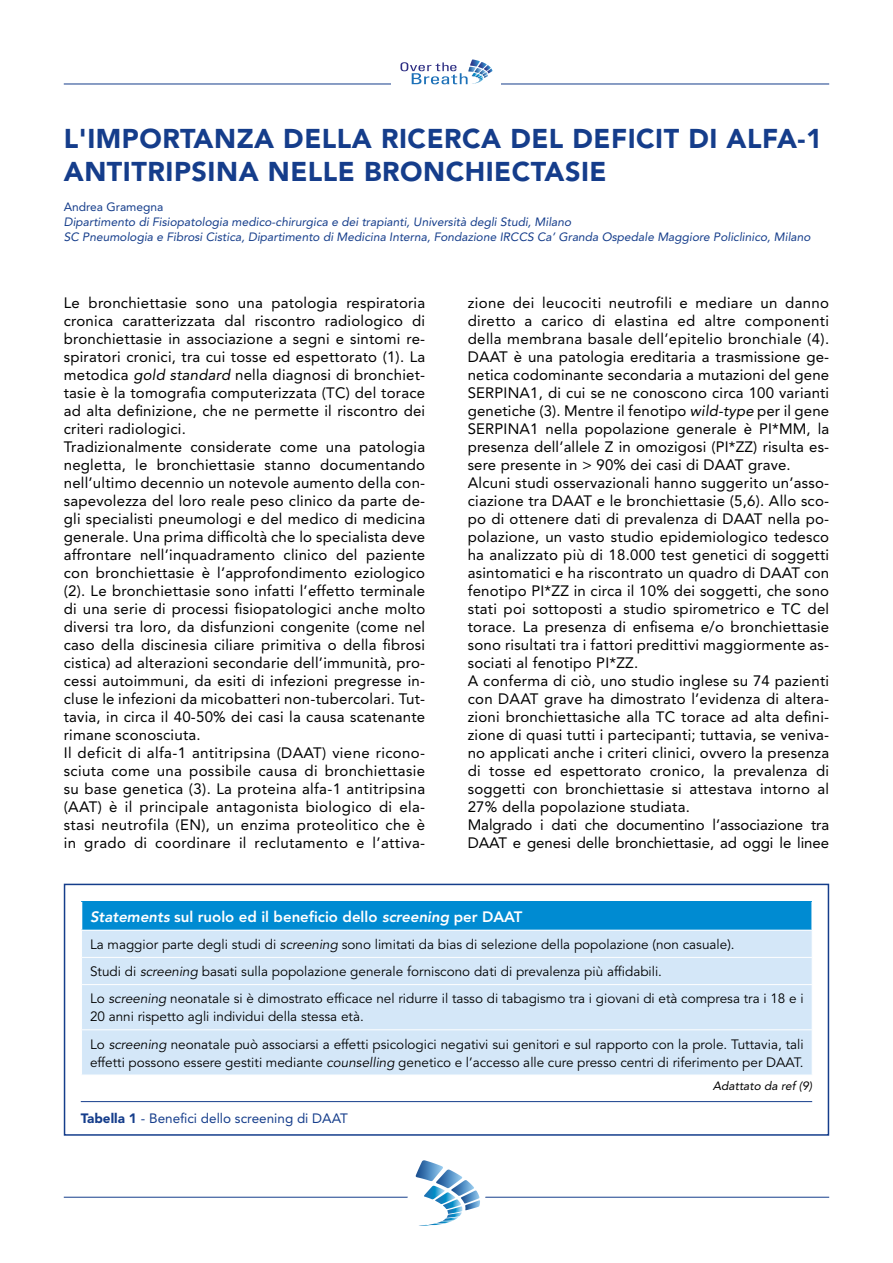
<style>
.page{position:relative;width:893px;height:1263px;background:#fff}
.page>*{position:absolute;margin:0;border:0;box-sizing:border-box;transform-origin:0 0}
.t1{font:900 27px/33px "Avenir LT Std";letter-spacing:.02em;color:#153d8b}
.t2{font:15px/18px "Avenir LT Std";letter-spacing:.015em;color:#000}
.t3{font:800 15px "Avenir LT Std";color:#fff}
.t4{font:13.5px/27.2px "Avenir LT Std";color:#000}
.t5{font:13.5px "Avenir LT Std";color:#153d8b}
.t6{font:italic 12px/15px "Avenir LT Std";color:#153d8b}
.t7{font:italic 12px "Avenir LT Std";color:#000}
.t8{font:12px "Avenir LT Std";color:#153d8b}
.s1{font-style:italic}
.s2{font-weight:900}
</style>
<div class="page">
<hr style="left:64px;top:84px;width:765px;height:1px;background:#153d8b">
<hr style="left:64px;top:1197px;width:765px;height:1px;background:#153d8b">
<div style="left:391px;top:59px;width:110px;height:30px;background:#fff"></div>
<svg style="left:400px;top:59px;width:92px;height:25px"></svg>
<svg style="left:402px;top:1160px;width:88px;height:66px"></svg>
<div style="left:64px;top:884px;width:765px;height:252px;background:#fff;border:2px solid #153d8b"></div>
<hr style="left:81px;top:1101px;width:731px;height:1px;background:#153d8b">
<div style="left:82px;top:902px;width:730px;height:28px;background:#008bd2"></div>
<div style="left:82px;top:931px;width:730px;height:144px;background:#d4e7f8"></div>
<hr style="left:811px;top:902px;width:2px;height:28px;background:#fff">
<hr style="left:81px;top:957px;width:732px;height:1px;background:#fff">
<hr style="left:81px;top:984px;width:732px;height:1px;background:#fff">
<hr style="left:81px;top:1029px;width:732px;height:1px;background:#fff">
<h1 class="t1" style="left:64px;top:122px;width:760px">L'IMPORTANZA DELLA RICERCA DEL DEFICIT DI ALFA-1<br>ANTITRIPSINA NELLE BRONCHIECTASIE</h1>
<p class="t8" style="left:64px;top:200px;width:101px">Andrea Gramegna</p>
<p class="t6" style="left:64px;top:215px;width:748px">Dipartimento di Fisiopatologia medico-chirurgica e dei trapianti, Università degli Studi, Milano<br>SC Pneumologia e Fibrosi Cistica, Dipartimento di Medicina Interna, Fondazione IRCCS Ca’ Granda Ospedale Maggiore Policlinico, Milano</p>
<p class="t2" style="left:64px;top:293px;width:363px">Le bronchiettasie sono una patologia respiratoria cronica caratterizzata dal riscontro radiologico di bronchiettasie in associazione a segni e sintomi re&shy;spiratori cronici, tra cui tosse ed espettorato (1). La metodica <span class="s1">gold standard</span> nella diagnosi di bronchiet&shy;tasie è la tomografia computerizzata (TC) del torace ad alta definizione, che ne permette il riscontro dei criteri radiologici.<br>Tradizionalmente considerate come una patologia negletta, le bronchiettasie stanno documentando nell’ultimo decennio un notevole aumento della con&shy;sapevolezza del loro reale peso clinico da parte de&shy;gli specialisti pneumologi e del medico di medicina generale. Una prima difficoltà che lo specialista deve affrontare nell’inquadramento clinico del paziente con bronchiettasie è l’approfondimento eziologico (2). Le bronchiettasie sono infatti l’effetto terminale di una serie di processi fisiopatologici anche molto diversi tra loro, da disfunzioni congenite (come nel caso della discinesia ciliare primitiva o della fibrosi cistica) ad alterazioni secondarie dell’immunità, pro&shy;cessi autoimmuni, da esiti di infezioni pregresse in&shy;cluse le infezioni da micobatteri non-tubercolari. Tut&shy;tavia, in circa il 40-50% dei casi la causa scatenante rimane sconosciuta.<br>Il deficit di alfa-1 antitripsina (DAAT) viene ricono&shy;sciuta come una possibile causa di bronchiettasie su base genetica (3). La proteina alfa-1 antitripsina (AAT) è il principale antagonista biologico di ela&shy;stasi neutrofila (EN), un enzima proteolitico che è in grado di coordinare il reclutamento e l’attiva-</p>
<p class="t2" style="left:468px;top:293px;width:363px">zione dei leucociti neutrofili e mediare un danno diretto a carico di elastina ed altre componenti della membrana basale dell’epitelio bronchiale (4).<br>DAAT è una patologia ereditaria a trasmissione ge&shy;netica codominante secondaria a mutazioni del gene SERPINA1, di cui se ne conoscono circa 100 varianti genetiche (3). Mentre il fenotipo <span class="s1">wild-type</span> per il gene SERPINA1 nella popolazione generale è PI*MM, la presenza dell’allele Z in omozigosi (PI*ZZ) risulta es&shy;sere presente in &gt; 90% dei casi di DAAT grave.<br>Alcuni studi osservazionali hanno suggerito un’asso&shy;ciazione tra DAAT e le bronchiettasie (5,6). Allo sco&shy;po di ottenere dati di prevalenza di DAAT nella po&shy;polazione, un vasto studio epidemiologico tedesco ha analizzato più di 18.000 test genetici di soggetti asintomatici e ha riscontrato un quadro di DAAT con fenotipo PI*ZZ in circa il 10% dei soggetti, che sono stati poi sottoposti a studio spirometrico e TC del torace. La presenza di enfisema e/o bronchiettasie sono risultati tra i fattori predittivi maggiormente as&shy;sociati al fenotipo PI*ZZ.<br>A conferma di ciò, uno studio inglese su 74 pazienti con DAAT grave ha dimostrato l’evidenza di altera&shy;zioni bronchiettasiche alla TC torace ad alta defini&shy;zione di quasi tutti i partecipanti; tuttavia, se veniva&shy;no applicati anche i criteri clinici, ovvero la presenza di tosse ed espettorato cronico, la prevalenza di soggetti con bronchiettasie si attestava intorno al 27% della popolazione studiata.<br>Malgrado i dati che documentino l’associazione tra DAAT e genesi delle bronchiettasie, ad oggi le linee</p>
<p class="t3" style="left:90px;top:907px;width:434px"><span class="s1">Statements</span> sul ruolo ed il beneficio dello <span class="s1">screening</span> per DAAT</p>
<p class="t4" style="left:90px;top:931px;width:715px">La maggior parte degli studi di <span class="s1">screening</span> sono limitati da bias di selezione della popolazione (non casuale).<br>Studi di <span class="s1">screening</span> basati sulla popolazione generale forniscono dati di prevalenza più affidabili.<br>Lo <span class="s1">screening</span> neonatale si è dimostrato efficace nel ridurre il tasso di tabagismo tra i giovani di età compresa tra i 18 e i</p>
<p class="t4" style="left:90px;top:1003px;width:715px">20 anni rispetto agli individui della stessa età.<br>Lo <span class="s1">screening</span> neonatale può associarsi a effetti psicologici negativi sui genitori e sul rapporto con la prole. Tuttavia, tali</p>
<p class="t4" style="left:90px;top:1049px;width:715px">effetti possono essere gestiti mediante <span class="s1">counselling</span> genetico e l’accesso alle cure presso centri di riferimento per DAAT.</p>
<p class="t7" style="left:713px;top:1079px;width:101px">Adattato da ref (9)</p>
<p class="t5" style="left:81px;top:1111px;width:268px"><span class="s2">Tabella 1</span> - Benefici dello screening di DAAT</p>
</div>
